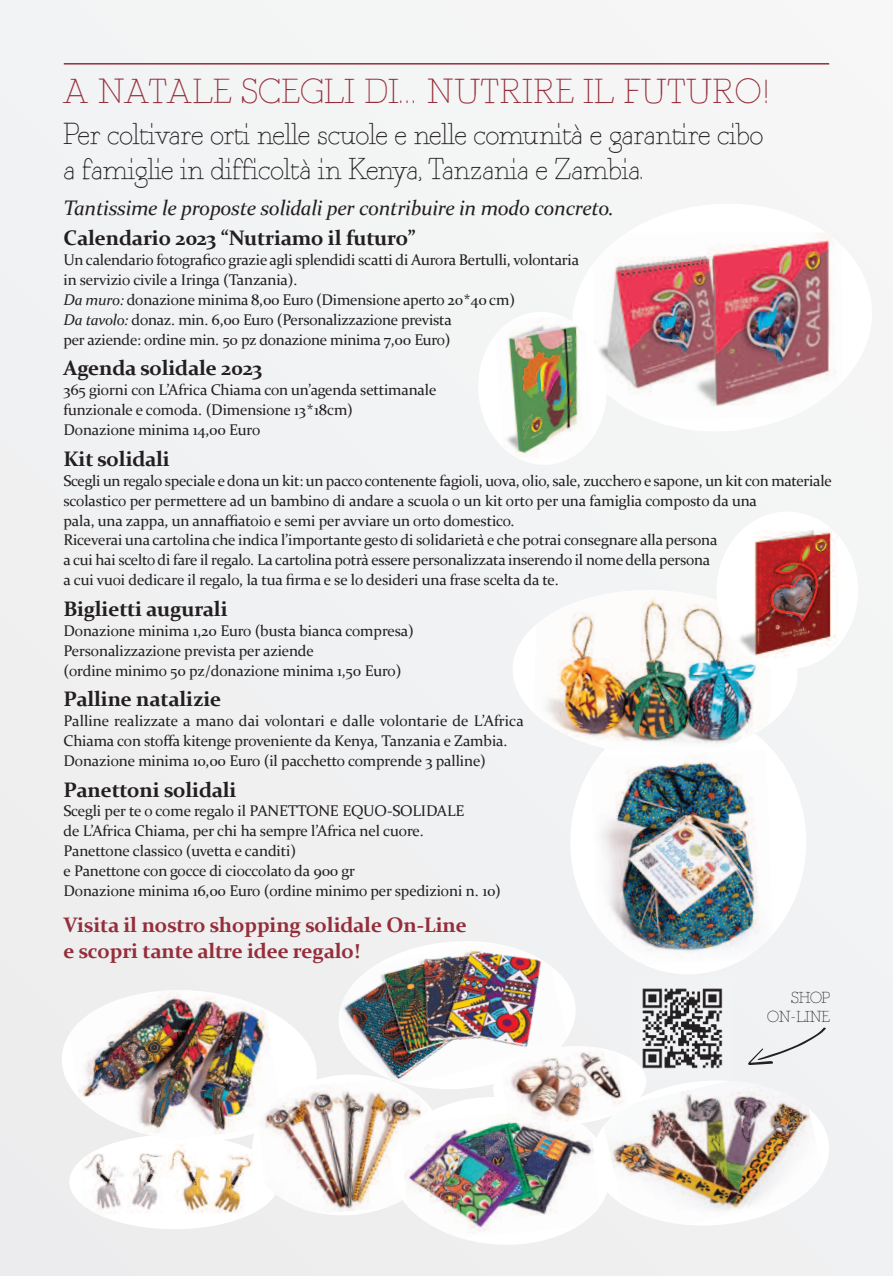
<style>
.page{position:relative;width:893px;height:1276px;background:#f1f2f3}
.page>*{position:absolute;margin:0;border:0;box-sizing:border-box;transform-origin:0 0}
.t1{font:34.5px "Fragment Core Rom";letter-spacing:.015em;color:#952e3b}
.t2{font:30px/34.5px "Fragment Core Rom";letter-spacing:-.015em;color:#231f20}
.t3{font:700 21px "Constantia";letter-spacing:-.01em;color:#231f20}
.t4{font:700 21px/25.2px "Constantia";letter-spacing:-.01em;color:#952e3b}
.t5{font:italic 21px "Constantia";letter-spacing:-.015em;color:#231f20}
.t6{font:15.75px/18.9px "Fragment Core Rom";letter-spacing:-.015em;color:#231f20;text-align:right}
.t7{font:15.45px/20px "Constantia";letter-spacing:-.01em;color:#231f20}
.s1{font-style:italic}
</style>
<div class="page">
<div style="left:570px;top:710px;width:236px;height:264px;background:#fff;border-radius:50%"></div>
<img style="left:592px;top:757px;width:180px;height:180px">
<hr style="left:64px;top:63px;width:765px;height:2px;background:#952e3b">
<svg style="left:574px;top:204px;width:298px;height:227px"></svg>
<img style="left:593px;top:232px;width:250px;height:187px">
<svg style="left:513px;top:628px;width:284px;height:93px;fill:#fff"></svg>
<img style="left:533px;top:590px;width:240px;height:164px">
<svg style="left:478px;top:309px;width:131px;height:156px"></svg>
<img style="left:495px;top:315px;width:98px;height:146px">
<div style="left:716px;top:511px;width:142px;height:158px;background:#fff;border-radius:50%"></div>
<img style="left:733px;top:519px;width:107px;height:140px">
<img style="left:62px;top:937px;width:767px;height:307px">
<img style="left:499px;top:1043px;width:129px;height:84px">
<h1 class="t1" style="left:63px;top:79px;width:706px">A NATALE SCEGLI DI... NUTRIRE IL FUTURO!</h1>
<h2 class="t2" style="left:63px;top:121px;width:702px">Per coltivare orti nelle scuole e nelle comunità e garantire cibo a famiglie in difficoltà in Kenya, Tanzania e Zambia.</h2>
<h3 class="t5" style="left:63px;top:195px;width:552px">Tantissime le proposte solidali per contribuire in modo concreto.</h3>
<h3 class="t3" style="left:63px;top:225px;width:354px">Calendario 2023 “Nutriamo il futuro”</h3>
<p class="t7" style="left:63px;top:250px;width:517px">Un calendario fotografico grazie agli splendidi scatti di Aurora Bertulli, volontaria in servizio civile a Iringa (Tanzania).<br><span class="s1">Da muro:</span> donazione minima 8,00 Euro (Dimensione aperto 20*40 cm)<br><span class="s1">Da tavolo:</span> donaz. min. 6,00 Euro (Personalizzazione prevista<br>per aziende: ordine min. 50 pz donazione minima 7,00 Euro)</p>
<h3 class="t3" style="left:63px;top:355px;width:200px">Agenda solidale 2023</h3>
<p class="t7" style="left:63px;top:380px;width:374px">365 giorni con L’Africa Chiama con un’agenda settimanale funzionale e comoda. (Dimensione 13*18cm)<br>Donazione minima 14,00 Euro</p>
<h3 class="t3" style="left:63px;top:446px;width:108px">Kit solidali</h3>
<p class="t7" style="left:63px;top:470px;width:770px">Scegli un regalo speciale edona un kit: un paccocontenente fagioli, uova, olio, sale, zuccheroe sapone, un kit con materiale scolastico per permettere ad un bambino di andare a scuola o un kit orto per una famiglia composto da una<br>pala, una zappa, un annaffiatoio e semi per avviare un orto domestico.<br>Riceverai una cartolina che indica l’importante gesto di solidarietàe che potrai consegnare alla persona<br>a cui hai sceltodi fare il regalo. La cartolina potràessere personalizzata inserendo il nomedella persona<br>a cui vuoi dedicare il regalo, la tua firma e se lo desideri una frase scelta da te.</p>
<h3 class="t3" style="left:63px;top:596px;width:166px">Biglietti augurali</h3>
<p class="t7" style="left:63px;top:620px;width:352px">Donazione minima 1,20 Euro (busta bianca compresa)<br>Personalizzazione prevista per aziende<br>(ordine minimo 50 pz/donazione minima 1,50 Euro)</p>
<h3 class="t3" style="left:63px;top:686px;width:160px">Palline natalizie</h3>
<p class="t7" style="left:63px;top:711px;width:462px">Palline realizzate a mano dai volontari e dalle volontarie de L’Africa<br>Chiama con stoffa kitenge proveniente da Kenya, Tanzania e Zambia.<br>Donazione minima 10,00 Euro (il pacchetto comprende 3 palline)</p>
<h3 class="t3" style="left:63px;top:776px;width:175px">Panettoni solidali</h3>
<p class="t7" style="left:63px;top:801px;width:439px">Scegli per te o come regalo il PANETTONE EQUO-SOLIDALE<br>de L’Africa Chiama, per chi ha sempre l’Africa nel cuore.<br>Panettone classico (uvetta e canditi)<br>e Panettone con gocce di cioccolato da 900 gr<br>Donazione minima 16,00 Euro (ordine minimo per spedizioni n. 10)</p>
<h3 class="t4" style="left:63px;top:912px;width:405px">Visita il nostro shopping solidale On-Line e scopri tante altre idee regalo!</h3>
<p class="t6" style="left:767px;top:990px;width:64px">SHOP<br>ON-LINE</p>
</div>
